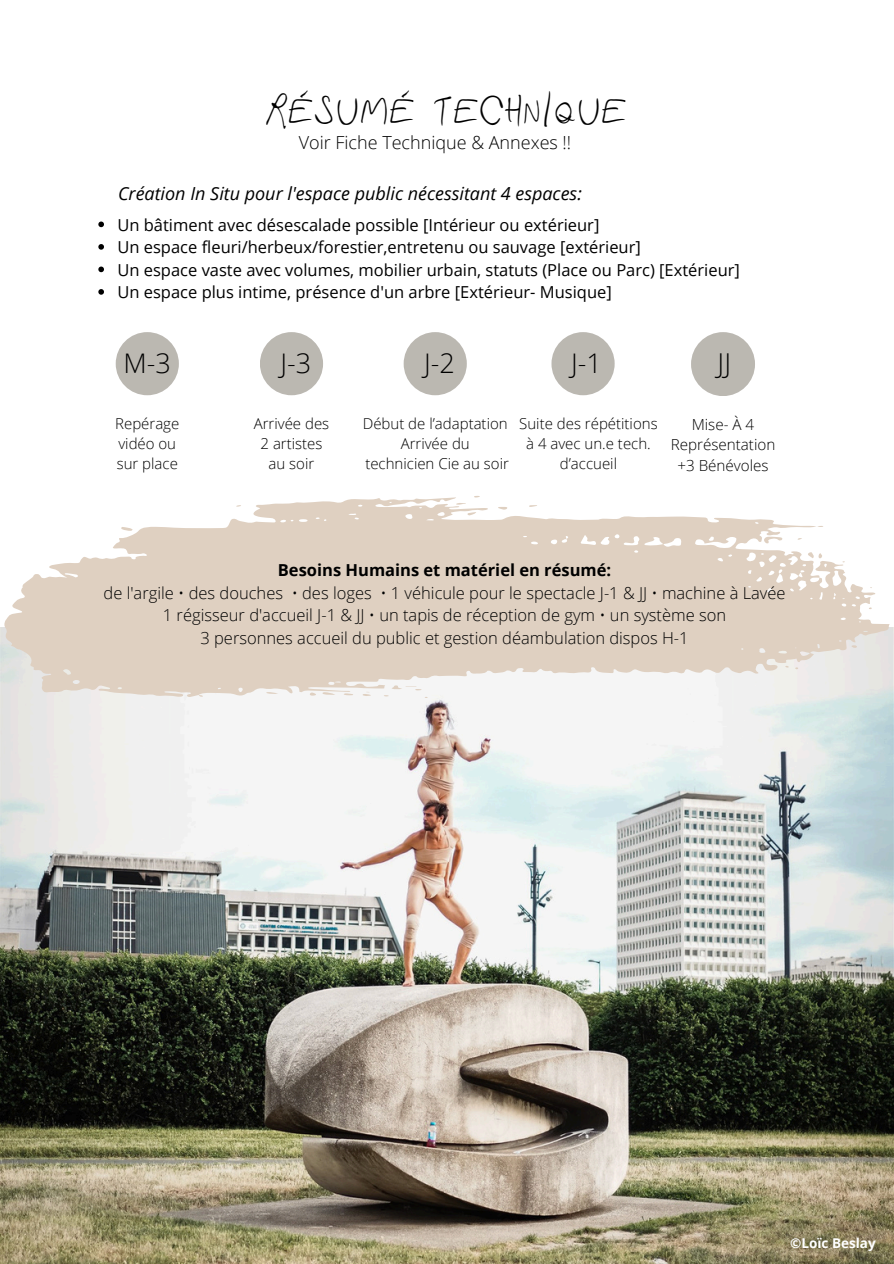
<style>
.page{position:relative;width:894px;height:1264px;background:#fff}
.page>*{position:absolute;margin:0;border:0;box-sizing:border-box;transform-origin:0 0}
.t1{font:45px "Fast In My Car";color:#000}
.t2{font:300 27.3px "Open Sans";color:#000}
.t3{font:300 27px "Open Sans";color:#000}
.t4{font:italic 18px "Open Sans";color:#000}
.t5{font:300 18px "Open Sans";color:#000}
.t6{font:16.5px "Open Sans";color:#000}
.t7{font:300 16.5px/22.5px "Open Sans";color:#000;text-align:center}
.t8{font:300 15.15px/20.5px "Open Sans";color:#000;text-align:center}
.t9{font:300 15px/20.2px "Open Sans";color:#000;text-align:center}
.t10{font:700 13.5px "Open Sans";color:#fff}
.s1{font-weight:700}
</style>
<div class="page">
<img style="left:0;top:627px;width:893px;height:636px">
<div style="left:116px;top:332px;width:63px;height:63px;background:#bbb8b1;border-radius:50%"></div>
<div style="left:403px;top:332px;width:63px;height:63px;background:#bbb8b1;border-radius:50%"></div>
<div style="left:551px;top:332px;width:63px;height:63px;background:#bbb8b1;border-radius:50%"></div>
<div style="left:690px;top:332px;width:64px;height:64px;background:#bbb8b1;border-radius:50%"></div>
<div style="left:260px;top:332px;width:63px;height:63px;background:#bbb8b1;border-radius:50%"></div>
<svg style="left:4px;top:497px;width:885px;height:200px;fill:#dfd0c1"></svg>
<svg style="left:763px;top:536px;width:19px;height:7px"></svg>
<svg style="left:121px;top:527px;width:12px;height:4px"></svg>
<svg style="left:322px;top:692px;width:13px;height:3px"></svg>
<svg style="left:498px;top:507px;width:9px;height:3px"></svg>
<svg style="left:343px;top:693px;width:10px;height:2px"></svg>
<svg style="left:467px;top:512px;width:9px;height:3px"></svg>
<svg style="left:807px;top:552px;width:15px;height:6px"></svg>
<svg style="left:266px;top:692px;width:12px;height:2px"></svg>
<svg style="left:309px;top:692px;width:7px;height:3px"></svg>
<svg style="left:456px;top:502px;width:10px;height:3px"></svg>
<svg style="left:850px;top:645px;width:6px;height:3px"></svg>
<svg style="left:528px;top:505px;width:9px;height:2px"></svg>
<svg style="left:383px;top:685px;width:45px;height:13px"></svg>
<svg style="left:362px;top:691px;width:8px;height:5px"></svg>
<svg style="left:98px;top:221px;width:6px;height:6px"></svg>
<svg style="left:98px;top:244px;width:6px;height:6px"></svg>
<svg style="left:98px;top:266px;width:6px;height:6px"></svg>
<svg style="left:98px;top:289px;width:6px;height:6px"></svg>
<h2 class="t1" style="left:266px;top:93px;width:362px">Résumé Technique</h2>
<p class="t5" style="left:299px;top:130px;width:274px">Voir Fiche Technique &amp; Annexes !!</p>
<h4 class="t4" style="left:118px;top:180px;width:465px">Création In Situ pour l'espace public nécessitant 4 espaces:</h4>
<h4 class="t6" style="left:117px;top:213px;width:483px">Un bâtiment avec désescalade possible [Intérieur ou extérieur]</h4>
<h4 class="t6" style="left:117px;top:235px;width:525px">Un espace fleuri/herbeux/forestier,entretenu ou sauvage [extérieur]</h4>
<h4 class="t6" style="left:117px;top:258px;width:624px">Un espace vaste avec volumes, mobilier urbain, statuts (Place ou Parc) [Extérieur]</h4>
<h4 class="t6" style="left:117px;top:280px;width:496px">Un espace plus intime, présence d'un arbre [Extérieur- Musique]</h4>
<h3 class="t3" style="left:123px;top:344px;width:49px">M-3</h3>
<h3 class="t3" style="left:424px;top:344px;width:32px">J-2</h3>
<p class="t3" style="left:571px;top:344px;width:32px">J-1</p>
<p class="t2" style="left:717px;top:344px;width:15px">JJ</p>
<p class="t9" style="left:115px;top:413px;width:66px;text-align:left">Repérage vidéo ou sur place</p>
<p class="t9" style="left:362px;top:413px;width:148px">Début de l’adaptation<br>Arrivée du<br>technicien Cie au soir</p>
<h2 class="t9" style="left:519px;top:413px;width:140px">Suite des répétitions à 4 avec un.e tech. d’accueil</h2>
<h2 class="t8" style="left:670px;top:413px;width:106px">Mise- À 4<br>Représentation +3 Bénévoles</h2>
<h2 class="t3" style="left:280px;top:344px;width:32px">J-3</h2>
<h2 class="t9" style="left:254px;top:413px;width:77px">Arrivée des<br>2 artistes au soir</h2>
<p class="t7" style="left:103px;top:558px;width:683px"><span class="s1">Besoins Humains et matériel en résumé:<br></span>de l'argile • des douches • des loges • 1 véhicule pour le spectacle J-1 &amp; JJ • machine à Lavée 1 régisseur d'accueil J-1 &amp; JJ • un tapis de réception de gym • un système son<br>3 personnes accueil du public et gestion déambulation dispos H-1</p>
<h3 class="t10" style="left:790px;top:1233px;width:87px">©Loïc Beslay</h3>
</div>
